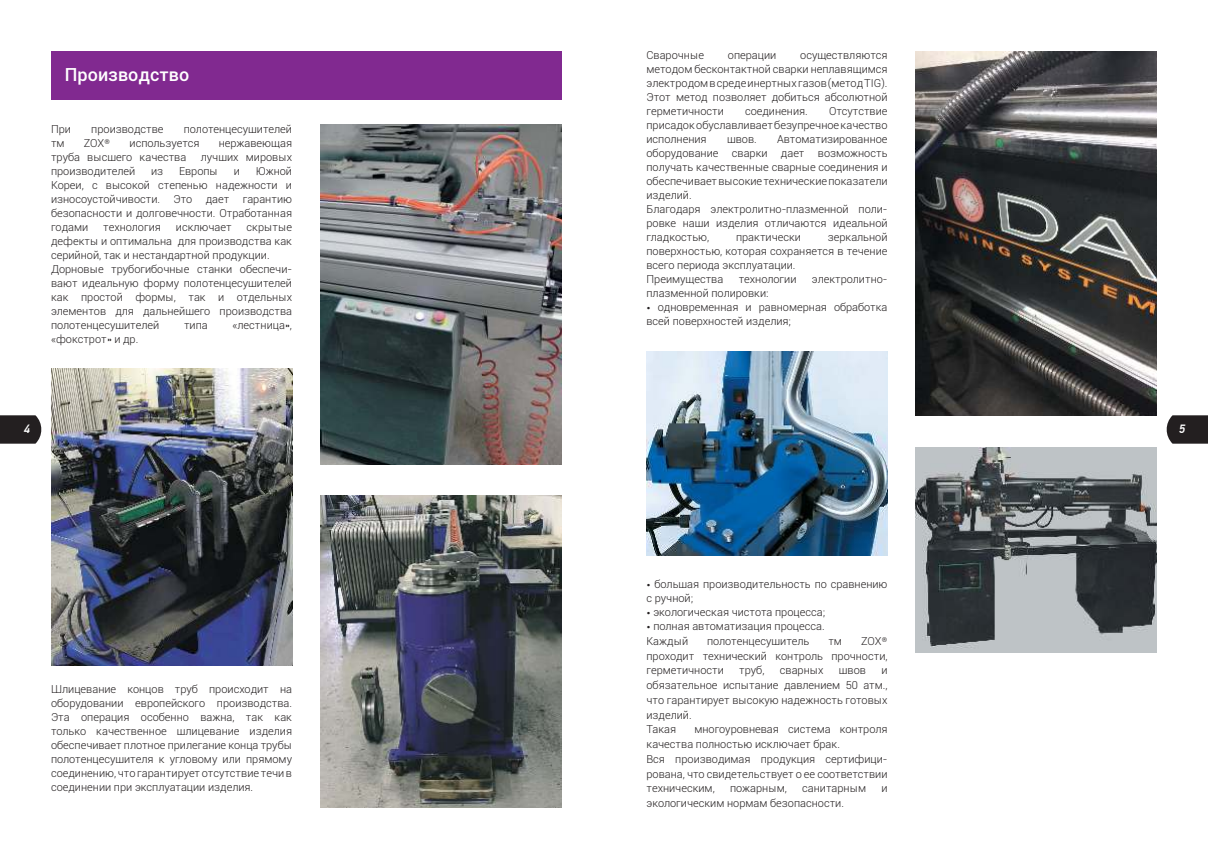
<style>
.page{position:relative;width:1208px;height:859px;background:#fff}
.page>*{position:absolute;margin:0;border:0;box-sizing:border-box;transform-origin:0 0}
.t1{font:500 18px "Roboto";color:#fff}
.t2{font:italic 500 12px "PF Din Text Pro";color:#fff}
.t3{font:300 11px/14px "Roboto";color:#231f20}
.s1{font-family:"PF Din Text Pro"}
</style>
<div class="page">
<div style="left:51px;top:51px;width:510px;height:48px;background:#812990"></div>
<img style="left:51px;top:368px;width:241px;height:298px">
<img style="left:320px;top:125px;width:241px;height:340px">
<img style="left:320px;top:496px;width:241px;height:312px">
<img style="left:646px;top:351px;width:241px;height:204px">
<img style="left:916px;top:51px;width:241px;height:364px">
<img style="left:916px;top:448px;width:241px;height:204px">
<svg style="left:0;top:415px;width:42px;height:29px"></svg>
<svg style="left:1166px;top:415px;width:42px;height:29px"></svg>
<h1 class="t1" style="left:65px;top:62px;width:126px">Производство</h1>
<p class="t3" style="left:51px;top:122px;width:21px">При</p>
<p class="t3" style="left:91px;top:122px;width:74px">производстве</p>
<p class="t3" style="left:184px;top:122px;width:110px">полотенцесушителей</p>
<p class="t3" style="left:51px;top:136px;width:15px">тм</p>
<p class="t3" style="left:84px;top:136px;width:28px">ZOX<span class="s1">®</span></p>
<p class="t3" style="left:129px;top:136px;width:71px">используется</p>
<p class="t3" style="left:219px;top:136px;width:75px">нержавеющая</p>
<p class="t3" style="left:51px;top:150px;width:137px">труба высшего качества</p>
<p class="t3" style="left:201px;top:150px;width:93px">лучших мировых</p>
<p class="t3" style="left:51px;top:164px;width:86px">производителей</p>
<p class="t3" style="left:151px;top:164px;width:14px">из</p>
<p class="t3" style="left:179px;top:164px;width:40px">Европы</p>
<p class="t3" style="left:234px;top:164px;width:8px">и</p>
<p class="t3" style="left:51px;top:164px;width:242px;text-align:justify;text-indent:205px">Южной Кореи, c высокой степенью надежности и износоустойчивости. Это дает гарантию безопасности и долговечности. Отработанная годами</p>
<p class="t3" style="left:51px;top:220px;width:242px;text-indent:196px">скрытые дефекты и оптимальна для производства как серийной, так и нестандартной продукции.<br>Дорновые трубогибочные станки обеспечи&shy;вают идеальную форму полотенцесушителей как простой формы, так и отдельных элементов для дальнейшего производства полотенцесушителей</p>
<p class="t3" style="left:103px;top:220px;width:59px">технология</p>
<p class="t3" style="left:176px;top:220px;width:57px">исключает</p>
<p class="t3" style="left:184px;top:318px;width:25px">типа</p>
<p class="t3" style="left:233px;top:318px;width:61px">«лестница»,</p>
<p class="t3" style="left:51px;top:332px;width:89px">«фокстрот» и др.</p>
<p class="t3" style="left:646px;top:48px;width:59px">Сварочные</p>
<p class="t3" style="left:728px;top:48px;width:50px">операции</p>
<p class="t3" style="left:646px;top:48px;width:242px;text-align:justify;text-indent:154px">осуществляются методом бесконтактной сварки неплавящимся электродом в среде инертных газов (метод TIG).<br>Этот метод позволяет добиться абсолютной герметичности</p>
<p class="t3" style="left:646px;top:104px;width:242px;text-align:justify;text-indent:182px">Отсутствие присадок обуславливает безупречное качество исполнения</p>
<p class="t3" style="left:745px;top:104px;width:64px">соединения.</p>
<p class="t3" style="left:646px;top:132px;width:242px;text-indent:131px">Автоматизированное оборудование сварки дает возможность получать качественные сварные соединения и обеспечивает высокие технические показатели изделий.<br>Благодаря электролитно-плазменной поли&shy;ровке наши изделия отличаются идеальной гладкостью,</p>
<p class="t3" style="left:727px;top:132px;width:31px">швов.</p>
<p class="t3" style="left:646px;top:230px;width:242px;text-indent:181px">зеркальной поверхностью, которая сохраняется в течение всего периода эксплуатации.<br>Преимущества</p>
<p class="t3" style="left:736px;top:230px;width:66px">практически</p>
<p class="t3" style="left:738px;top:272px;width:59px">технологии</p>
<p class="t3" style="left:812px;top:272px;width:77px">электролитно-</p>
<p class="t3" style="left:646px;top:286px;width:123px">плазменной полировки:</p>
<p class="t3" style="left:646px;top:300px;width:242px"><span class="s1">•</span> одновременная и равномерная обработка всей поверхностей изделия;</p>
<p class="t2" style="left:24px;top:422px;width:8px">4</p>
<p class="t2" style="left:1179px;top:422px;width:8px">5</p>
<p class="t3" style="left:51px;top:682px;width:242px;text-align:justify">Шлицевание концов труб происходит на оборудовании европейского производства.<br>Эта операция особенно важна, так как только качественное шлицевание изделия обеспечивает плотное прилегание конца трубы полотенцесушителя к угловому или прямому соединению, что гарантирует отсутствие течи в соединении при эксплуатации изделия.</p>
<p class="t3" style="left:646px;top:577px;width:242px"><span class="s1">•</span> большая производительность по сравнению с ручной;</p>
<p class="t3" style="left:646px;top:605px;width:180px"><span class="s1">•</span> экологическая чистота процесса;</p>
<p class="t3" style="left:646px;top:618px;width:180px;line-height:14.8px"><span class="s1">•</span> полная автоматизация процесса.<br>Каждый</p>
<p class="t3" style="left:646px;top:633px;width:242px;line-height:14.8px;text-align:justify;text-indent:214px">ZOX<span class="s1">® </span>проходит технический контроль прочности, герметичности</p>
<p class="t3" style="left:707px;top:633px;width:104px">полотенцесушитель</p>
<p class="t3" style="left:828px;top:633px;width:15px">тм</p>
<p class="t3" style="left:739px;top:663px;width:27px">труб,</p>
<p class="t3" style="left:780px;top:663px;width:45px">сварных</p>
<p class="t3" style="left:839px;top:663px;width:29px">швов</p>
<p class="t3" style="left:646px;top:663px;width:242px;line-height:14.8px;text-indent:235px">и обязательное испытание давлением 50 атм., что гарантирует высокую надежность готовых изделий.<br>Такая</p>
<p class="t3" style="left:646px;top:722px;width:242px;line-height:14.8px;text-indent:48px">многоуровневая система контроля качества полностью исключает брак.<br>Вся производимая продукция сертифици&shy;рована, что свидетельствует о ее соответствии техническим,</p>
<p class="t3" style="left:730px;top:781px;width:58px">пожарным,</p>
<p class="t3" style="left:802px;top:781px;width:65px">санитарным</p>
<p class="t3" style="left:881px;top:781px;width:8px">и</p>
<p class="t3" style="left:646px;top:796px;width:199px">экологическим нормам безопасности.</p>
</div>
